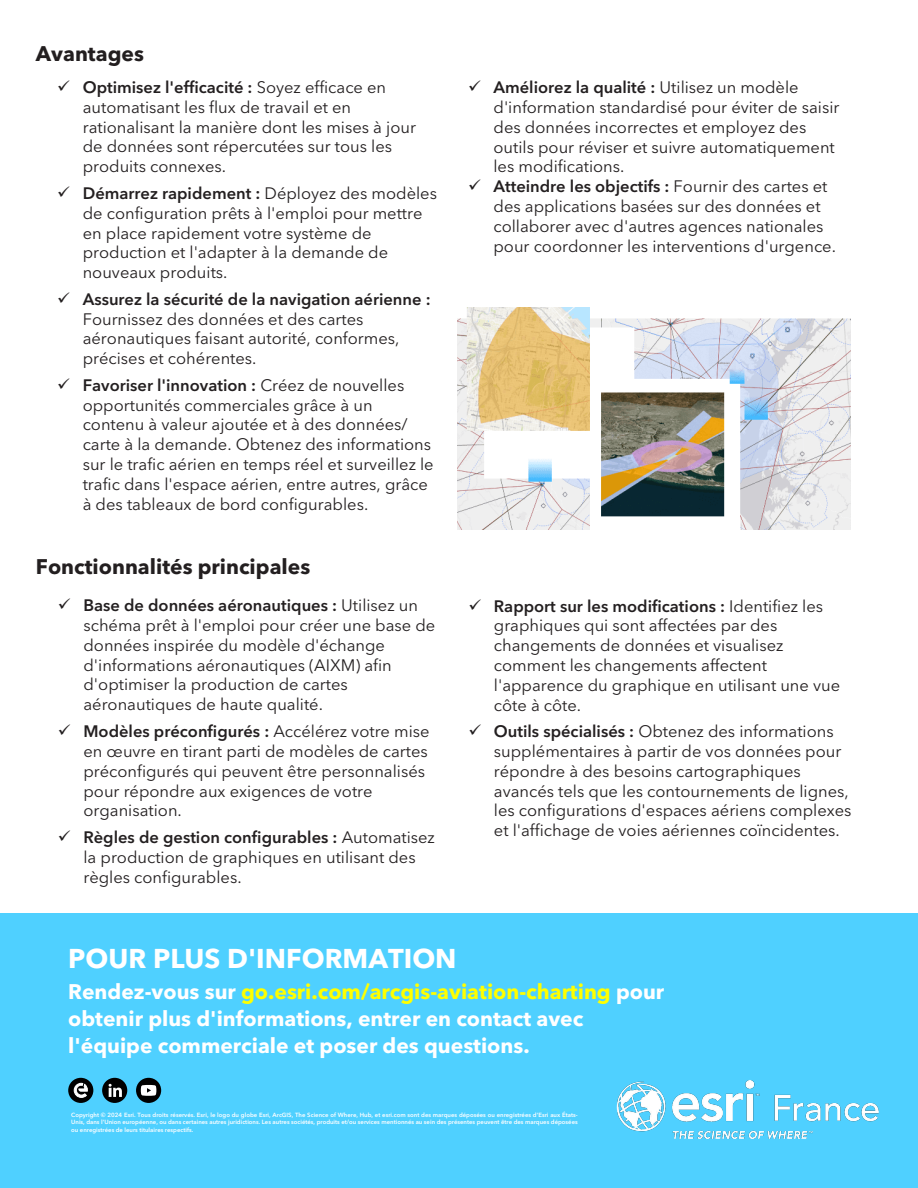
<style>
.page{position:relative;width:918px;height:1188px;background:#fff}
.page>*{position:absolute;margin:0;border:0;box-sizing:border-box;transform-origin:0 0}
.t1{font:700 27px "Avenir Next LT Pro";color:#fff}
.t2{font:700 21px/27px "Avenir Next LT Pro";color:#fff}
.t3{font:700 21px "Avenir Next LT Pro";color:#231f20}
.t4{font:700 21px "Avenir Next LT Pro";color:#221e1f}
.t5{font:16.5px/19.8px "Avenir Next LT Pro";color:#231f20}
.t6{font:600 6px/7.5px "Avenir Next LT Pro";color:#fff;text-align:justify}
.s1{font-weight:600}
.s2{color:#ff0}
</style>
<div class="page">
<div style="left:0;top:914px;width:918px;height:274px;background:#4fd0ff"></div>
<div style="left:102px;top:1078px;width:25px;height:25px;background:#000;border-radius:50%"></div>
<svg style="left:109px;top:1084px;width:13px;height:13px"></svg>
<div style="left:136px;top:1078px;width:25px;height:25px;background:#000;border-radius:50%"></div>
<svg style="left:141px;top:1085px;width:15px;height:11px"></svg>
<div style="left:68px;top:1078px;width:25px;height:25px;background:#000;border-radius:50%"></div>
<svg style="left:74px;top:1083px;width:14px;height:15px"></svg>
<img style="left:457px;top:308px;width:393px;height:221px">
<img style="left:616px;top:1080px;width:263px;height:59px">
<p class="t4" style="left:36px;top:40px;width:109px">Avantages</p>
<p class="t5" style="left:83px;top:77px;width:335px;text-indent:-25px">✓ <span class="s1">Optimisez l'efficacité :</span> Soyez efficace en automatisant les flux de travail et en rationalisant la manière dont les mises à jour de données sont répercutées sur tous les produits connexes.</p>
<p class="t5" style="left:83px;top:183px;width:356px;text-indent:-25px">✓ <span class="s1">Démarrez rapidement :</span> Déployez des modèles de configuration prêts à l'emploi pour mettre en place rapidement votre système de production et l'adapter à la demande de nouveaux produits.</p>
<p class="t5" style="left:83px;top:289px;width:349px;text-indent:-25px">✓ <span class="s1">Assurez la sécurité de la navigation aérienne :<br></span>Fournissez des données et des cartes aéronautiques faisant autorité, conformes, précises et cohérentes.</p>
<p class="t5" style="left:83px;top:375px;width:352px;text-indent:-25px">✓ <span class="s1">Favoriser l'innovation :</span> Créez de nouvelles opportunités commerciales grâce à un contenu à valeur ajoutée et à des données/ carte à la demande. Obtenez des informations sur le trafic aérien en temps réel et surveillez le trafic dans l'espace aérien, entre autres, grâce à des tableaux de bord configurables.</p>
<p class="t3" style="left:36px;top:554px;width:276px">Fonctionnalités principales</p>
<p class="t5" style="left:83px;top:596px;width:353px;text-indent:-25px">✓ <span class="s1">Base de données aéronautiques :</span> Utilisez un schéma prêt à l'emploi pour créer une base de données inspirée du modèle d'échange d'informations aéronautiques (AIXM) afin d'optimiser la production de cartes aéronautiques de haute qualité.</p>
<p class="t5" style="left:83px;top:721px;width:348px;text-indent:-25px">✓ <span class="s1">Modèles préconfigurés :</span> Accélérez votre mise en œuvre en tirant parti de modèles de cartes préconfigurés qui peuvent être personnalisés pour répondre aux exigences de votre organisation.</p>
<p class="t5" style="left:83px;top:828px;width:353px;text-indent:-25px">✓ <span class="s1">Règles de gestion configurables :</span> Automatisez la production de graphiques en utilisant des règles configurables.</p>
<p class="t5" style="left:493px;top:78px;width:347px;text-indent:-25px">✓ <span class="s1">Améliorez la qualité :</span> Utilisez un modèle d'information standardisé pour éviter de saisir des données incorrectes et employez des outils pour réviser et suivre automatiquement les modifications.</p>
<p class="t5" style="left:493px;top:177px;width:344px;text-indent:-25px">✓ <span class="s1">Atteindre les objectifs :</span> Fournir des cartes et des applications basées sur des données et collaborer avec d'autres agences nationales pour coordonner les interventions d'urgence.</p>
<p class="t5" style="left:494px;top:596px;width:348px;text-indent:-25px">✓ <span class="s1">Rapport sur les modifications :</span> Identifiez les graphiques qui sont affectées par des changements de données et visualisez comment les changements affectent l'apparence du graphique en utilisant une vue côte à côte.</p>
<p class="t5" style="left:494px;top:722px;width:359px;text-indent:-25px">✓ <span class="s1">Outils spécialisés :</span> Obtenez des informations supplémentaires à partir de vos données pour répondre à des besoins cartographiques avancés tels que les contournements de lignes, les configurations d'espaces aériens complexes et l'affichage de voies aériennes coïncidentes.</p>
<p class="t1" style="left:68px;top:942px;width:390px">POUR PLUS D'INFORMATION</p>
<p class="t2" style="left:68px;top:977px;width:598px">Rendez-vous sur <span class="s2">go.esri.com/arcgis-aviation-charting</span> pour obtenir plus d'informations, entrer en contact avec l'équipe commerciale et poser des questions.</p>
<p class="t6" style="left:71px;top:1111px;width:508px">Copyright © 2024 Esri. Tous droits réservés. Esri, le logo du globe Esri, ArcGIS, The Science of Where, Hub, et esri.com sont des marques déposées ou enregistrées d’Esri aux États-Unis, dans l’Union européenne, ou dans certaines autres juridictions. Les autres sociétés, produits et/ou services mentionnés au sein des présentes peuvent être des marques déposées ou enregistrées de leurs titulaires respectifs.</p>
</div>
